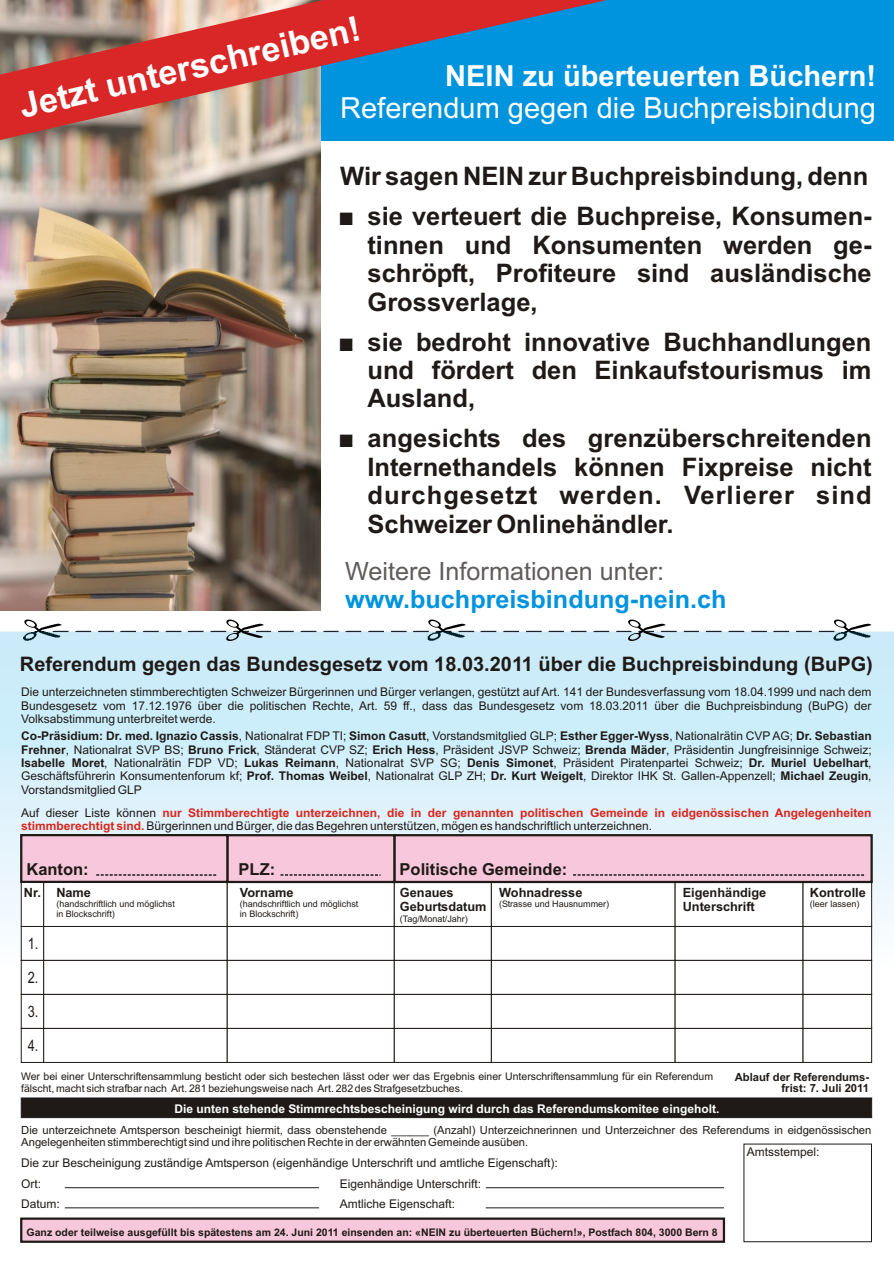
<style>
.page{position:relative;width:894px;height:1263px;background:#fff}
.page>*{position:absolute;margin:0;border:0;box-sizing:border-box;transform-origin:0 0}
.t1{font:700 34.5px "Arial";color:#fff}
.t2{font:29.1px "Arial";color:#fff}
.t3{font:700 29.1px "Arial";color:#fff}
.t4{font:700 25.5px/28.5px "Arial";color:#1f1a17;text-align:justify}
.t5{font:700 25.2px "Arial";color:#0094de}
.t6{font:25.2px "Arial";color:#615c5c}
.t7{font:700 19.95px "Arial";color:#1f1a17}
.t8{font:700 16.5px "Arial";color:#1f1a17}
.t9{font:15.75px/34px "Arial";color:#1f1a17;text-align:justify;scale:.81 1}
.t10{font:700 12.75px/14.2px "Arial";color:#1f1a17}
.t11{font:12px/13.4px "Arial";color:#1f1a17}
.t12{font:700 12px "Arial";color:#d9261c}
.t13{font:700 12px "Arial";color:#fff}
.t14{font:11.25px/12.6px "Arial";color:#1f1a17}
.t15{font:700 11.25px/11.2px "Arial";color:#1f1a17;text-align:right}
.t16{font:10.5px/11.7px "Arial";color:#1f1a17}
.t17{font:700 10.5px "Arial";color:#1f1a17}
.t18{font:9px/10.1px "Arial";color:#1f1a17}
.s1{font-weight:700}
.s2{font-weight:700;color:#d9261c}
</style>
<div class="page">
<img style="left:0;top:632px;width:894px;height:340px">
<div style="left:0;top:0;width:894px;height:141px;background:#0094de"></div>
<img style="left:0;top:169px;width:321px;height:441px">
<svg style="left:0;top:0;width:607px;height:169px"></svg>
<div style="left:20px;top:1218px;width:705px;height:25px;background:#f7c7db;border:2px solid #1f1a17"></div>
<hr style="left:65px;top:1207px;width:254px;height:1px;background:#1f1a17">
<hr style="left:65px;top:1187px;width:254px;height:1px;background:#1f1a17">
<div style="left:744px;top:1144px;width:128px;height:98px;border:1px solid #1f1a17"></div>
<div style="left:21px;top:1098px;width:851px;height:20px;background:#1f1a17"></div>
<div style="left:21px;top:926px;width:23px;height:35px;background:#fff;border:1px solid #1f1a17"></div>
<div style="left:21px;top:960px;width:23px;height:35px;background:#fff;border:1px solid #1f1a17"></div>
<div style="left:21px;top:994px;width:23px;height:35px;background:#fff;border:1px solid #1f1a17"></div>
<div style="left:21px;top:1028px;width:23px;height:35px;background:#fff;border:1px solid #1f1a17"></div>
<div style="left:43px;top:926px;width:185px;height:35px;background:#fff"></div>
<div style="left:43px;top:960px;width:185px;height:35px;background:#fff;border:1px solid #1f1a17"></div>
<div style="left:43px;top:994px;width:185px;height:35px;background:#fff;border:1px solid #1f1a17"></div>
<div style="left:43px;top:1028px;width:185px;height:35px;background:#fff;border:1px solid #1f1a17"></div>
<div style="left:227px;top:926px;width:168px;height:35px;background:#fff"></div>
<div style="left:227px;top:960px;width:168px;height:35px;background:#fff;border:1px solid #1f1a17"></div>
<div style="left:227px;top:994px;width:168px;height:35px;background:#fff;border:1px solid #1f1a17"></div>
<div style="left:227px;top:1028px;width:168px;height:35px;background:#fff;border:1px solid #1f1a17"></div>
<div style="left:394px;top:926px;width:98px;height:35px;background:#fff"></div>
<div style="left:394px;top:960px;width:98px;height:35px;background:#fff;border:1px solid #1f1a17"></div>
<div style="left:394px;top:994px;width:98px;height:35px;background:#fff;border:1px solid #1f1a17"></div>
<div style="left:394px;top:1028px;width:98px;height:35px;background:#fff;border:1px solid #1f1a17"></div>
<div style="left:491px;top:926px;width:185px;height:35px;background:#fff"></div>
<div style="left:491px;top:960px;width:185px;height:35px;background:#fff;border:1px solid #1f1a17"></div>
<div style="left:491px;top:994px;width:185px;height:35px;background:#fff;border:1px solid #1f1a17"></div>
<div style="left:491px;top:1028px;width:185px;height:35px;background:#fff;border:1px solid #1f1a17"></div>
<div style="left:675px;top:926px;width:128px;height:35px;background:#fff"></div>
<div style="left:675px;top:960px;width:128px;height:35px;background:#fff;border:1px solid #1f1a17"></div>
<div style="left:675px;top:994px;width:128px;height:35px;background:#fff;border:1px solid #1f1a17"></div>
<div style="left:675px;top:1028px;width:128px;height:35px;background:#fff;border:1px solid #1f1a17"></div>
<div style="left:803px;top:926px;width:69px;height:35px;background:#fff"></div>
<div style="left:803px;top:960px;width:69px;height:35px;background:#fff;border:1px solid #1f1a17"></div>
<div style="left:803px;top:994px;width:69px;height:35px;background:#fff;border:1px solid #1f1a17"></div>
<div style="left:803px;top:1028px;width:69px;height:35px;background:#fff;border:1px solid #1f1a17"></div>
<div style="left:21px;top:881px;width:23px;height:46px;background:#fff;border:1px solid #1f1a17"></div>
<div style="left:43px;top:881px;width:185px;height:46px;background:#fff;border:1px solid #1f1a17"></div>
<div style="left:227px;top:881px;width:168px;height:46px;background:#fff;border:1px solid #1f1a17"></div>
<div style="left:394px;top:881px;width:98px;height:46px;background:#fff;border:1px solid #1f1a17"></div>
<div style="left:491px;top:881px;width:185px;height:46px;background:#fff;border:1px solid #1f1a17"></div>
<div style="left:675px;top:881px;width:128px;height:46px;background:#fff;border:1px solid #1f1a17"></div>
<div style="left:803px;top:881px;width:69px;height:46px;background:#fff;border:1px solid #1f1a17"></div>
<div style="left:393px;top:834px;width:480px;height:49px;background:#f7c7db;border:2px solid #1f1a17"></div>
<div style="left:226px;top:834px;width:169px;height:49px;background:#f7c7db;border:2px solid #1f1a17"></div>
<svg style="left:281px;top:874px;width:100px;height:2px"></svg>
<svg style="left:573px;top:874px;width:292px;height:2px"></svg>
<svg style="left:24px;top:620px;width:847px;height:21px"></svg>
<div style="left:20px;top:834px;width:208px;height:49px;background:#f7c7db;border:2px solid #1f1a17"></div>
<svg style="left:96px;top:874px;width:120px;height:2px"></svg>
<hr style="left:486px;top:1207px;width:238px;height:1px;background:#1f1a17">
<hr style="left:486px;top:1187px;width:238px;height:1px;background:#1f1a17">
<h1 class="t1" style="left:17px;top:94px;width:350px;rotate:-13deg">Je z nt rs hr iben!</h1>
<h1 class="t1" style="left:54px;top:85px;width:230px;rotate:-13deg">ttuece</h1>
<h2 class="t3" style="left:445px;top:65px;width:432px">NEIN zu überteuerten Büchern!</h2>
<h2 class="t2" style="left:340px;top:97px;width:537px">Referendum gegen die Buchpreisbindung</h2>
<h3 class="t4" style="left:340px;top:159px;width:533px;line-height:39.9px;text-align:right">Wir sagen NEIN zur Buchpreisbindung, denn sie verteuert die Buchpreise, Konsumen-</h3>
<h3 class="t4" style="left:368px;top:233px;width:506px">tinnen und Konsumenten werden ge&shy;schröpft, Profiteure sind ausländische Grossverlage,</h3>
<h3 class="t4" style="left:367px;top:330px;width:506px">sie bedroht innovative Buchhandlungen und fördert den Einkaufstourismus im Ausland,</h3>
<h3 class="t4" style="left:367px;top:427px;width:506px">angesichts des grenzüberschreitenden Internethandels können Fixpreise nicht durchgesetzt werden. Verlierer sind Schweizer Onlinehändler.</h3>
<h3 class="t6" style="left:345px;top:562px;width:320px">Weitere Informationen unter:</h3>
<h3 class="t5" style="left:345px;top:590px;width:383px">www.buchpreisbindung-nein.ch</h3>
<h3 class="t7" style="left:20px;top:656px;width:854px">Referendum gegen das Bundesgesetz vom 18.03.2011 über die Buchpreisbindung (BuPG)</h3>
<p class="t11" style="left:21px;top:686px;width:852px;text-align:justify">Die unterzeichneten stimmberechtigten Schweizer Bürgerinnen und Bürger verlangen, gestützt auf Art. 141 der Bundesverfassung vom 18.04.1999 und nach dem Bundesgesetz vom 17.12.1976 über die politischen Rechte, Art. 59 ff., dass das Bundesgesetz vom 18.03.2011 über die Buchpreisbindung (BuPG) der Volksabstimmung unterbreitet werde.</p>
<p class="t11" style="left:21px;top:730px;width:852px;text-align:justify"><span class="s1">Co-Präsidium: Dr. med. Ignazio Cassis</span>, Nationalrat FDP TI; <span class="s1">Simon Casutt</span>, Vorstandsmitglied GLP; <span class="s1">Esther Egger-Wyss</span>, Nationalrätin CVP AG; <span class="s1">Dr. Sebastian Frehner</span>, Nationalrat SVP BS; <span class="s1">Bruno Frick</span>, Ständerat CVP SZ; <span class="s1">Erich Hess</span>, Präsident JSVP Schweiz; <span class="s1">Brenda Mäder</span>, Präsidentin Jungfreisinnige Schweiz; <span class="s1">Isabelle Moret</span>, Nationalrätin FDP VD; <span class="s1">Lukas Reimann</span>, Nationalrat SVP SG; <span class="s1">Denis Simonet</span>, Präsident Piratenpartei Schweiz; <span class="s1">Dr. Muriel Uebelhart</span>, Geschäftsführerin Konsumentenforum kf; <span class="s1">Prof. Thomas Weibel</span>, Nationalrat GLP ZH; <span class="s1">Dr. Kurt Weigelt</span>, Direktor IHK St. Gallen-Appenzell; <span class="s1">Michael Zeugin</span>, Vorstandsmitglied GLP</p>
<p class="t11" style="left:21px;top:807px;width:632px">Auf dieser Liste können<br><span class="s2">stimmberechtigt sind.</span> Bürgerinnen und Bürger, die das Begehren unterstützen, mögen es handschriftlich unterzeichnen.</p>
<p class="t12" style="left:162px;top:808px;width:711px">nur Stimmberechtigte unterzeichnen, die in der genannten politischen Gemeinde in eidgenössischen Angelegenheiten</p>
<h3 class="t8" style="left:26px;top:863px;width:64px">Kanton:</h3>
<p class="t10" style="left:24px;top:886px;width:69px">Nr. Name</p>
<p class="t18" style="left:56px;top:900px;width:120px">(handschriftlich und möglichst in Blockschrift)</p>
<h3 class="t9" style="left:28px;top:928px;width:15px">1.<br>2.<br>3.<br>4.</h3>
<h3 class="t8" style="left:239px;top:863px;width:38px">PLZ:</h3>
<h3 class="t8" style="left:400px;top:863px;width:169px">Politische Gemeinde:</h3>
<p class="t10" style="left:240px;top:886px;width:55px">Vorname</p>
<p class="t18" style="left:240px;top:900px;width:120px">(handschriftlich und möglichst in Blockschrift)</p>
<p class="t10" style="left:400px;top:886px;width:88px">Genaues<br>Geburtsdatum</p>
<p class="t18" style="left:400px;top:914px;width:70px">(Tag/Monat/Jahr)</p>
<p class="t10" style="left:499px;top:886px;width:85px">Wohnadresse</p>
<p class="t18" style="left:499px;top:900px;width:112px">(Strasse und Hausnummer)</p>
<p class="t10" style="left:683px;top:886px;width:85px">Eigenhändige<br>Unterschrift</p>
<p class="t10" style="left:810px;top:886px;width:57px">Kontrolle</p>
<p class="t18" style="left:810px;top:900px;width:51px">(leer lassen)</p>
<p class="t16" style="left:21px;top:1071px;width:694px">Wer bei einer Unterschriftensammlung besticht oder sich bestechen lässt oder wer das Ergebnis einer Unterschriftensammlung für ein Referendum fälscht, macht sich strafbar nach Art. 281 beziehungsweise nach Art. 282 des Strafgesetzbuches.</p>
<p class="t13" style="left:174px;top:1104px;width:546px">Die unten stehende Stimmrechtsbescheinigung wird durch das Referendumskomitee eingeholt.</p>
<p class="t15" style="left:735px;top:1072px;width:136px">Ablauf der Referendums&shy;frist: 7. Juli 2011</p>
<p class="t14" style="left:21px;top:1124px;width:852px">Die unterzeichnete Amtsperson bescheinigt hiermit, dass obenstehende ______ (Anzahl) Unterzeichnerinnen und Unterzeichner des Referendums in eidgenössischen<br>Angelegenheiten stimmberechtigt sind und ihre politischen Rechte in der erwähnten Gemeinde ausüben.</p>
<p class="t11" style="left:340px;top:1174px;width:143px;line-height:20.1px">Eigenhändige Unterschrift:<br>Amtliche Eigenschaft:</p>
<p class="t11" style="left:747px;top:1146px;width:74px">Amtsstempel:</p>
<p class="t11" style="left:21px;top:1157px;width:538px">Die zur Bescheinigung zuständige Amtsperson (eigenhändige Unterschrift und amtliche Eigenschaft):</p>
<p class="t11" style="left:21px;top:1174px;width:40px;line-height:20.1px">Ort:<br>Datum:</p>
<p class="t17" style="left:27px;top:1228px;width:693px">Ganz oder teilweise ausgefüllt bis spätestens am 24. Juni 2011 einsenden an: «NEIN zu überteuerten Büchern!», Postfach 804, 3000 Bern 8</p>
</div>
